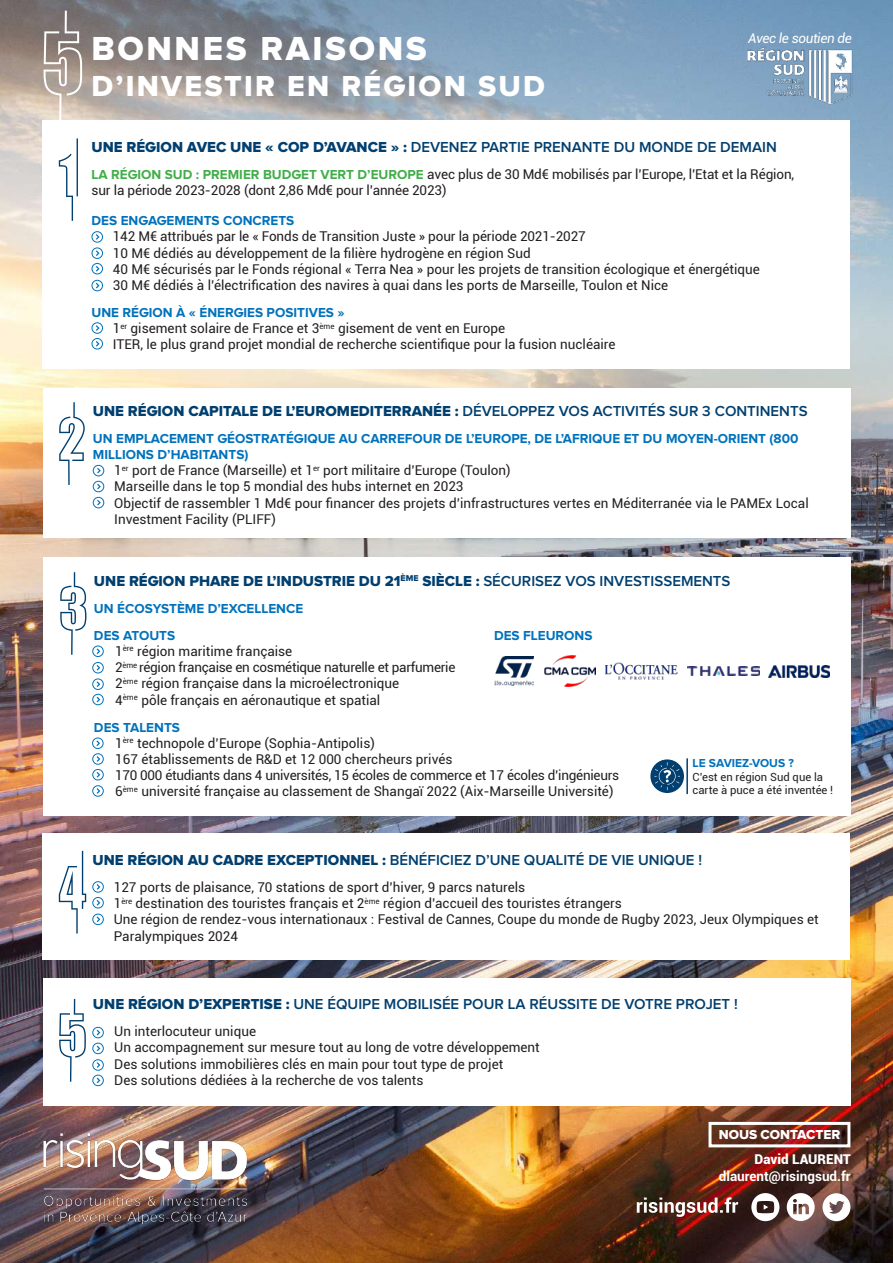
<style>
.page{position:relative;width:893px;height:1263px;background:#fff}
.page>*{position:absolute;margin:0;border:0;box-sizing:border-box;transform-origin:0 0}
.t1{font:34.5px "Proxima Nova A Extrabld";letter-spacing:.075em;color:#fff}
.t2{font:30px "Proxima Nova A Extrabld";letter-spacing:.075em;color:#fff}
.t3{font:600 15px "Proxima Nova A";color:#003f6f}
.t4{font:15px "Proxima Nova A Extrabld";color:#003f6f}
.t5{font:13.5px/16.2px "Roboto";color:#231f20}
.t6{font:700 13.5px/27px "Proxima Nova A";color:#0072bc}
.t7{font:700 13.5px "Roboto";color:#fff}
.t8{font:italic 13.5px "Roboto";letter-spacing:-.025em;color:#fff}
.t9{font:13.5px "Proxima Nova A Extrabld";color:#fff}
.t10{font:900 13.5px "Roboto";color:#fff}
.t11{font:700 12px "Proxima Nova A";color:#0072bc}
.t12{font:11.25px/13.5px "Roboto";color:#231f20}
.s1{font-family:"Proxima Nova A Extrabld";font-weight:400}
.s2{font-family:"Proxima Nova A";font-weight:700;color:#40ae49}
.s3{font-family:"Proxima Nova A";font-weight:600}
</style>
<div class="page">
<img style="left:0;top:0;width:893px;height:1263px">
<div style="left:43px;top:557px;width:808px;height:259px;background:#fff"></div>
<svg style="left:60px;top:572px;width:26px;height:83px"></svg>
<div style="left:92px;top:646px;width:12px;height:11px;border:1px solid #0072bc;border-radius:50%"></div>
<svg style="left:97px;top:648px;width:3px;height:6px"></svg>
<div style="left:92px;top:662px;width:12px;height:11px;border:1px solid #0072bc;border-radius:50%"></div>
<svg style="left:97px;top:665px;width:3px;height:5px"></svg>
<div style="left:92px;top:679px;width:12px;height:11px;border:1px solid #0072bc;border-radius:50%"></div>
<svg style="left:97px;top:681px;width:3px;height:6px"></svg>
<div style="left:92px;top:694px;width:12px;height:11px;border:1px solid #0072bc;border-radius:50%"></div>
<svg style="left:97px;top:697px;width:3px;height:5px"></svg>
<div style="left:92px;top:753px;width:12px;height:11px;border:1px solid #0072bc;border-radius:50%"></div>
<svg style="left:97px;top:756px;width:3px;height:6px"></svg>
<div style="left:92px;top:769px;width:12px;height:11px;border:1px solid #0072bc;border-radius:50%"></div>
<svg style="left:97px;top:772px;width:3px;height:5px"></svg>
<div style="left:92px;top:785px;width:12px;height:11px;border:1px solid #0072bc;border-radius:50%"></div>
<svg style="left:97px;top:788px;width:3px;height:6px"></svg>
<div style="left:92px;top:738px;width:11px;height:11px;border:1px solid #0072bc;border-radius:50%"></div>
<svg style="left:96px;top:740px;width:4px;height:6px"></svg>
<div style="left:43px;top:388px;width:808px;height:150px;background:#fff"></div>
<svg style="left:59px;top:402px;width:26px;height:83px"></svg>
<div style="left:93px;top:465px;width:11px;height:11px;border:1px solid #0072bc;border-radius:50%"></div>
<svg style="left:97px;top:468px;width:4px;height:5px"></svg>
<div style="left:93px;top:497px;width:11px;height:11px;border:1px solid #0072bc;border-radius:50%"></div>
<svg style="left:97px;top:500px;width:4px;height:5px"></svg>
<div style="left:93px;top:481px;width:11px;height:11px;border:1px solid #0072bc;border-radius:50%"></div>
<svg style="left:97px;top:484px;width:4px;height:5px"></svg>
<svg style="left:44px;top:11px;width:38px;height:110px;background:#b2a7a0"></svg>
<img style="left:739px;top:43px;width:122px;height:64px">
<svg style="left:787px;top:1193px;width:28px;height:28px"></svg>
<svg style="left:822px;top:1193px;width:28px;height:28px"></svg>
<svg style="left:751px;top:1193px;width:28px;height:28px"></svg>
<img style="left:637px;top:1197px;width:101px;height:20px">
<div style="left:708px;top:1122px;width:142px;height:25px;border:3px solid #fff"></div>
<div style="left:43px;top:833px;width:807px;height:127px;background:#fff"></div>
<svg style="left:59px;top:851px;width:27px;height:82px"></svg>
<div style="left:92px;top:881px;width:12px;height:11px;border:1px solid #0072bc;border-radius:50%"></div>
<svg style="left:97px;top:884px;width:3px;height:9px"></svg>
<div style="left:92px;top:897px;width:12px;height:11px;border:1px solid #0072bc;border-radius:50%"></div>
<svg style="left:97px;top:900px;width:3px;height:9px"></svg>
<div style="left:92px;top:914px;width:12px;height:11px;border:1px solid #0072bc;border-radius:50%"></div>
<svg style="left:97px;top:916px;width:3px;height:6px"></svg>
<div style="left:43px;top:978px;width:808px;height:128px;background:#fff"></div>
<svg style="left:59px;top:999px;width:27px;height:83px"></svg>
<div style="left:92px;top:1027px;width:12px;height:11px;border:1px solid #0072bc;border-radius:50%"></div>
<svg style="left:97px;top:1030px;width:3px;height:5px"></svg>
<div style="left:92px;top:1043px;width:12px;height:11px;border:1px solid #0072bc;border-radius:50%"></div>
<svg style="left:97px;top:1045px;width:3px;height:6px"></svg>
<div style="left:92px;top:1059px;width:12px;height:11px;border:1px solid #0072bc;border-radius:50%"></div>
<svg style="left:97px;top:1062px;width:3px;height:6px"></svg>
<div style="left:92px;top:1075px;width:12px;height:11px;border:1px solid #0072bc;border-radius:50%"></div>
<svg style="left:97px;top:1077px;width:3px;height:6px"></svg>
<div style="left:43px;top:121px;width:807px;height:248px;background:#fff"></div>
<div style="left:92px;top:231px;width:11px;height:11px;border:1px solid #0072bc;border-radius:50%"></div>
<svg style="left:96px;top:234px;width:4px;height:6px"></svg>
<div style="left:92px;top:248px;width:11px;height:11px;border:1px solid #0072bc;border-radius:50%"></div>
<svg style="left:96px;top:250px;width:4px;height:6px"></svg>
<div style="left:92px;top:263px;width:11px;height:11px;border:1px solid #0072bc;border-radius:50%"></div>
<svg style="left:96px;top:266px;width:4px;height:6px"></svg>
<div style="left:92px;top:322px;width:11px;height:12px;border:1px solid #0072bc;border-radius:50%"></div>
<svg style="left:96px;top:325px;width:4px;height:6px"></svg>
<div style="left:92px;top:338px;width:11px;height:11px;border:1px solid #0072bc;border-radius:50%"></div>
<svg style="left:96px;top:341px;width:4px;height:6px"></svg>
<svg style="left:59px;top:138px;width:19px;height:83px"></svg>
<div style="left:92px;top:280px;width:11px;height:11px;border:1px solid #0072bc;border-radius:50%"></div>
<svg style="left:96px;top:283px;width:4px;height:5px"></svg>
<img style="left:545px;top:655px;width:50px;height:31px">
<img style="left:768px;top:666px;width:61px;height:11px">
<img style="left:606px;top:663px;width:71px;height:16px">
<img style="left:688px;top:667px;width:71px;height:8px">
<img style="left:494px;top:657px;width:40px;height:28px">
<svg style="left:650px;top:759px;width:35px;height:35px"></svg>
<div style="left:649px;top:758px;width:36px;height:36px;border:2px solid #fff;border-radius:50%"></div>
<svg style="left:654px;top:762px;width:26px;height:28px"></svg>
<hr style="left:686px;top:758px;width:2px;height:36px;background:#003f6f">
<img style="left:34px;top:1127px;width:225px;height:103px">
<h1 class="t1" style="left:91px;top:29px;width:337px">BONNES RAISONS</h1>
<h2 class="t2" style="left:91px;top:69px;width:455px">D’INVESTIR EN RÉGION SUD</h2>
<p class="t8" style="left:748px;top:28px;width:105px">Avec le soutien de</p>
<p class="t3" style="left:92px;top:138px;width:687px"><span class="s1">UNE RÉGION AVEC UNE « COP D’AVANCE » :</span> DEVENEZ PARTIE PRENANTE DU MONDE DE DEMAIN</p>
<p class="t5" style="left:92px;top:166px;width:704px"><span class="s2">LA RÉGION SUD : PREMIER BUDGET VERT D’EUROPE</span> avec plus de 30 Md€ mobilisés par l’Europe, l’Etat et la Région, sur la période 2023-2028 (dont 2,86 Md€ pour l’année 2023)</p>
<p class="t6" style="left:92px;top:207px;width:204px">DES ENGAGEMENTS CONCRETS</p>
<p class="t5" style="left:113px;top:228px;width:649px">142 M€ attribués par le « Fonds de Transition Juste » pour la période 2021-2027<br>10 M€ dédiés au développement de la filière hydrogène en région Sud<br>40 M€ sécurisés par le Fonds régional « Terra Nea » pour les projets de transition écologique et énergétique 30 M€ dédiés à l’électrification des navires à quai dans les ports de Marseille, Toulon et Nice</p>
<p class="t6" style="left:92px;top:299px;width:255px">UNE RÉGION À « ÉNERGIES POSITIVES »</p>
<p class="t5" style="left:113px;top:320px;width:504px">1<sup>er</sup> gisement solaire de France et 3<sup>ème</sup> gisement de vent en Europe<br>ITER, le plus grand projet mondial de recherche scientifique pour la fusion nucléaire</p>
<p class="t4" style="left:93px;top:402px;width:716px">UNE RÉGION CAPITALE DE L’EUROMEDITERRANÉE : <span class="s3">DÉVELOPPEZ VOS ACTIVITÉS SUR 3 CONTINENTS</span></p>
<p class="t6" style="left:93px;top:430px;width:707px;line-height:16.2px">UN EMPLACEMENT GÉOSTRATÉGIQUE AU CARREFOUR DE L’EUROPE, DE L’AFRIQUE ET DU MOYEN-ORIENT (800<br>MILLIONS D’HABITANTS)</p>
<p class="t5" style="left:114px;top:462px;width:696px">1<sup>er</sup> port de France (Marseille) et 1<sup>er</sup> port militaire d’Europe (Toulon)<br>Marseille dans le top 5 mondial des hubs internet en 2023<br>Objectif de rassembler 1 Md€ pour financer des projets d’infrastructures vertes en Méditerranée via le PAMEx Local Investment Facility (PLIFF)</p>
<p class="t4" style="left:94px;top:572px;width:638px">UNE RÉGION PHARE DE L’INDUSTRIE DU 21<sup>ÈME</sup> SIÈCLE : <span class="s3">SÉCURISEZ VOS INVESTISSEMENTS</span></p>
<p class="t6" style="left:94px;top:594px;width:211px">UN ÉCOSYSTÈME D’EXCELLENCE<br>DES ATOUTS</p>
<p class="t5" style="left:115px;top:642px;width:342px">1<sup>ère</sup> région maritime française<br>2<sup>ème</sup> région française en cosmétique naturelle et parfumerie 2<sup>ème</sup> région française dans la microélectronique<br>4<sup>ème</sup> pôle français en aéronautique et spatial</p>
<p class="t6" style="left:94px;top:713px;width:87px">DES TALENTS</p>
<p class="t5" style="left:115px;top:734px;width:505px">1<sup>ère</sup> technopole d’Europe (Sophia-Antipolis)<br>167 établissements de R&amp;D et 12 000 chercheurs privés<br>170 000 étudiants dans 4 universités, 15 écoles de commerce et 17 écoles d’ingénieurs 6<sup>ème</sup> université française au classement de Shangaï 2022 (Aix-Marseille Université)</p>
<p class="t6" style="left:494px;top:622px;width:100px">DES FLEURONS</p>
<p class="t11" style="left:692px;top:757px;width:103px">LE SAVIEZ-VOUS ?</p>
<p class="t12" style="left:692px;top:770px;width:142px">C’est en région Sud que la carte à puce a été inventée !</p>
<p class="t3" style="left:92px;top:851px;width:611px"><span class="s1">UNE RÉGION AU CADRE EXCEPTIONNEL :</span> BÉNÉFICIEZ D’UNE QUALITÉ DE VIE UNIQUE !</p>
<p class="t5" style="left:114px;top:878px;width:706px">127 ports de plaisance, 70 stations de sport d’hiver, 9 parcs naturels<br>1<sup>ère</sup> destination des touristes français et 2<sup>ème</sup> région d’accueil des touristes étrangers<br>Une région de rendez-vous internationaux : Festival de Cannes, Coupe du monde de Rugby 2023, Jeux Olympiques et Paralympiques 2024</p>
<p class="t3" style="left:93px;top:996px;width:646px"><span class="s1">UNE RÉGION D’EXPERTISE :</span> UNE ÉQUIPE MOBILISÉE POUR LA RÉUSSITE DE VOTRE PROJET !</p>
<p class="t5" style="left:114px;top:1023px;width:427px">Un interlocuteur unique<br>Un accompagnement sur mesure tout au long de votre développement Des solutions immobilières clés en main pour tout type de projet<br>Des solutions dédiées à la recherche de vos talents</p>
<p class="t9" style="left:719px;top:1127px;width:123px">NOUS CONTACTER</p>
<p class="t10" style="left:755px;top:1150px;width:98px">David LAURENT</p>
<p class="t7" style="left:719px;top:1166px;width:133px">dlaurent@risingsud.fr</p>
</div>
